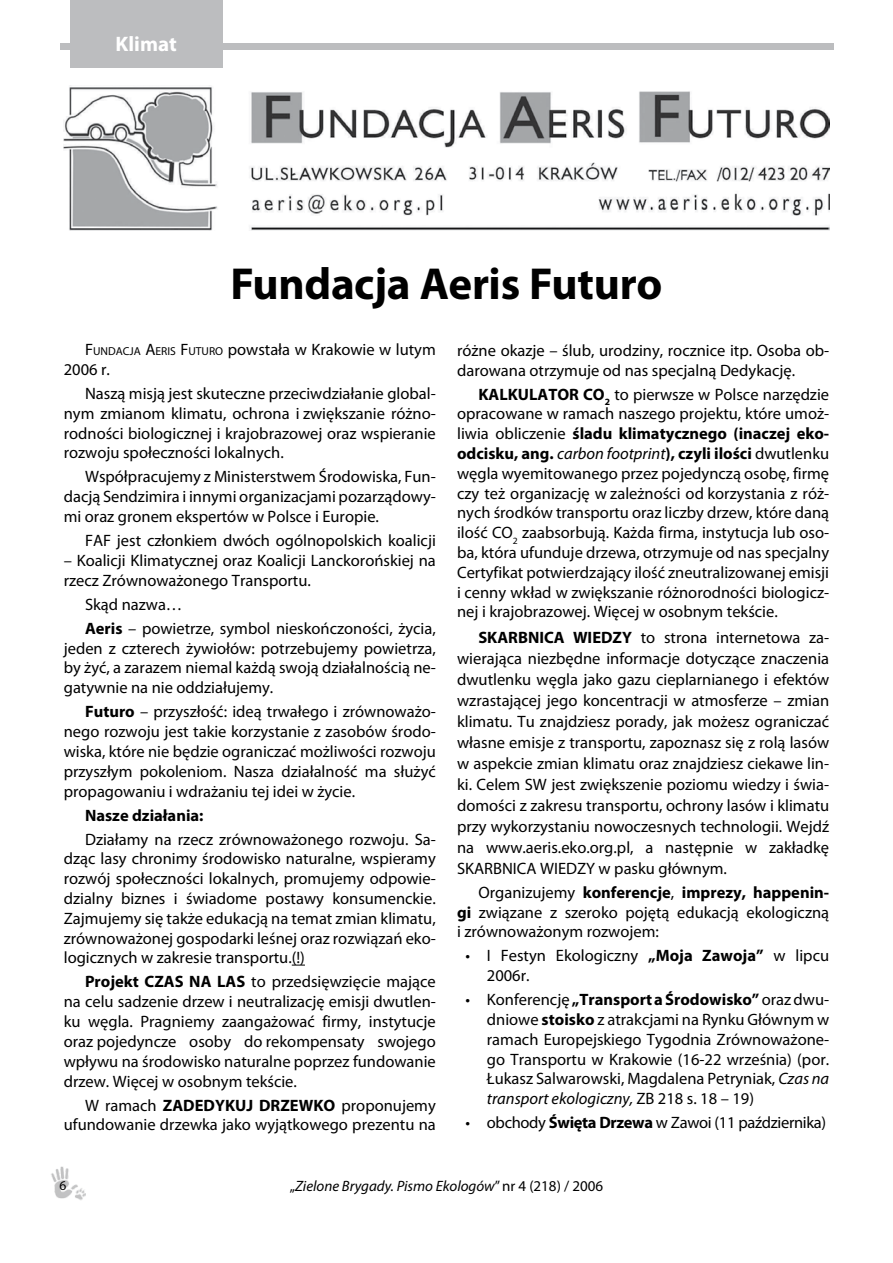
<style>
.page{position:relative;width:893px;height:1263px;background:#fff}
.page>*{position:absolute;margin:0;border:0;box-sizing:border-box;transform-origin:0 0}
.t1{font:700 45px "Myriad Pro";letter-spacing:-.005em;color:#000}
.t2{font:700 21px "Myriad Pro";color:#fff}
.t3{font:16.5px/19.8px "Myriad Pro";color:#000;text-align:justify}
.t4{font:16.5px "Myriad Pro";letter-spacing:-.02em;color:#000}
.t5{font:700 16.5px "Myriad Pro";color:#000}
.t6{font:italic 15px "Myriad Pro";color:#000}
.s1{font-weight:700}
.s2{font-style:italic}
.s3{font-size:11.55px}
.s4{font-style:normal}
</style>
<div class="page">
<img style="left:51px;top:1166px;width:34px;height:34px">
<div style="left:60px;top:43px;width:773px;height:7px;background:#bcbdbf"></div>
<img style="left:64px;top:85px;width:765px;height:145px">
<svg style="left:292px;top:965px;width:13px;height:1px"></svg>
<div style="left:70px;top:0;width:153px;height:68px;background:#bcbdbf"></div>
<svg style="left:60px;top:1181px;width:6px;height:9px"></svg>
<p class="t2" style="left:116px;top:30px;width:63px">Klimat</p>
<h1 class="t1" style="left:230px;top:254px;width:434px">Fundacja Aeris Futuro</h1>
<p class="t3" style="left:457px;top:340px;width:374px">różne okazje – ślub, urodziny, rocznice itp. Osoba ob&shy;darowana otrzymuje od nas specjalną Dedykację.</p>
<p class="t3" style="left:457px;top:384px;width:374px;text-indent:21px"><span class="s1">KALKULATOR CO</span><sub>2</sub> to pierwsze w Polsce narzędzie opracowane w ramach naszego projektu, które umoż&shy;liwia obliczenie <span class="s1">śladu klimatycznego (inaczej eko&shy;odcisku, ang.</span> <span class="s2">carbon footprint</span><span class="s1">), czyli ilości</span> dwutlenku węgla wyemitowanego przez pojedynczą osobę, firmę czy też organizację w zależności od korzystania z róż&shy;nych środków transportu oraz liczby drzew, które daną ilość CO<sub>2</sub> zaabsorbują. Każda firma, instytucja lub oso&shy;ba, która ufunduje drzewa, otrzymuje od nas specjalny Certyfikat potwierdzający ilość zneutralizowanej emisji i cenny wkład w zwiększanie różnorodności biologicz&shy;nej i krajobrazowej. Więcej w osobnym tekście.</p>
<p class="t3" style="left:457px;top:626px;width:374px;line-height:21px;text-indent:21px"><span class="s1">SKARBNICA WIEDZY</span> to strona internetowa za&shy;wierająca niezbędne informacje dotyczące znaczenia dwutlenku węgla jako gazu cieplarnianego i efektów wzrastającej jego koncentracji w atmosferze – zmian klimatu. Tu znajdziesz porady, jak możesz ograniczać własne emisje z transportu, zapoznasz się z rolą lasów w aspekcie zmian klimatu oraz znajdziesz ciekawe lin&shy;ki. Celem SW jest zwiększenie poziomu wiedzy i świa&shy;domości z zakresu transportu, ochrony lasów i klimatu przy wykorzystaniu nowoczesnych technologii. Wejdź na www.aeris.eko.org.pl, a następnie w zakładkę SKARBNICA WIEDZY w pasku głównym.</p>
<p class="t3" style="left:457px;top:882px;width:374px;text-indent:21px">Organizujemy <span class="s1">konferencje</span>, <span class="s1">imprezy, happenin&shy;gi</span> związane z szeroko pojętą edukacją ekologiczną i zrównoważonym rozwojem:</p>
<p class="t3" style="left:487px;top:946px;width:344px;text-indent:-21px">• I Festyn Ekologiczny <span class="s1">„Moja Zawoja”</span> w lipcu<br>2006r.</p>
<p class="t3" style="left:487px;top:989px;width:344px;text-indent:-21px">• Konferencję <span class="s1">„Transport a Środowisko”</span> oraz dwu&shy;dniowe <span class="s1">stoisko</span> z atrakcjami na Rynku Głównym w ramach Europejskiego Tygodnia Zrównoważone&shy;go Transportu w Krakowie (16-22 września) (por.<br>Łukasz Salwarowski, Magdalena Petryniak, <span class="s2">Czas na transport ekologiczny,</span> ZB 218 s. 18 – 19)</p>
<p class="t4" style="left:466px;top:1112px;width:362px">• obchody <span class="s1">Święta Drzewa</span> w Zawoi (11 października)</p>
<p class="t3" style="left:64px;top:339px;width:374px;text-indent:21px">F<span class="s3">undacja</span> A<span class="s3">eris</span> F<span class="s3">uturo</span> powstała w Krakowie w lutym<br>2006 r.</p>
<p class="t3" style="left:64px;top:383px;width:374px;text-indent:21px">Naszą misją jest skuteczne przeciwdziałanie global&shy;nym zmianom klimatu, ochrona i zwiększanie różno&shy;rodności biologicznej i krajobrazowej oraz wspieranie rozwoju społeczności lokalnych.</p>
<p class="t3" style="left:64px;top:467px;width:374px;text-indent:21px">Współpracujemy z Ministerstwem Środowiska, Fun&shy;dacją Sendzimira i innymi organizacjami pozarządowy&shy;mi oraz gronem ekspertów w Polsce i Europie.</p>
<p class="t3" style="left:85px;top:530px;width:352px">FAF jest członkiem dwóch ogólnopolskich koalicji</p>
<p class="t3" style="left:64px;top:550px;width:374px">– Koalicji Klimatycznej oraz Koalicji Lanckorońskiej na rzecz Zrównoważonego Transportu.</p>
<p class="t3" style="left:85px;top:592px;width:352px;line-height:24px">Skąd nazwa…<br><span class="s1">Aeris</span> – powietrze, symbol nieskończoności, życia,</p>
<p class="t3" style="left:64px;top:638px;width:374px">jeden z czterech żywiołów: potrzebujemy powietrza, by żyć, a zarazem niemal każdą swoją działalnością ne&shy;gatywnie na nie oddziałujemy.</p>
<p class="t3" style="left:64px;top:702px;width:374px;text-indent:21px"><span class="s1">Futuro</span> – przyszłość: ideą trwałego i zrównoważo&shy;nego rozwoju jest takie korzystanie z zasobów środo&shy;wiska, które nie będzie ograniczać możliwości rozwoju przyszłym pokoleniom. Nasza działalność ma służyć propagowaniu i wdrażaniu tej idei w życie.</p>
<p class="t5" style="left:85px;top:804px;width:120px">Nasze działania:</p>
<p class="t3" style="left:64px;top:829px;width:374px;text-indent:21px">Działamy na rzecz zrównoważonego rozwoju. Sa&shy;dząc lasy chronimy środowisko naturalne, wspieramy rozwój społeczności lokalnych, promujemy odpowie&shy;dzialny biznes i świadome postawy konsumenckie.<br>Zajmujemy się także edukacją na temat zmian klimatu, zrównoważonej gospodarki leśnej oraz rozwiązań eko&shy;logicznych w zakresie transportu.(!)</p>
<p class="t3" style="left:64px;top:972px;width:374px;text-indent:21px"><span class="s1">Projekt CZAS NA LAS</span> to przedsięwzięcie mające na celu sadzenie drzew i neutralizację emisji dwutlen&shy;ku węgla. Pragniemy zaangażować firmy, instytucje oraz pojedyncze osoby do rekompensaty swojego wpływu na środowisko naturalne poprzez fundowanie drzew. Więcej w osobnym tekście.</p>
<p class="t3" style="left:64px;top:1095px;width:374px;text-align:right">W ramach <span class="s1">ZADEDYKUJ DRZEWKO</span> proponujemy ufundowanie drzewka jako wyjątkowego prezentu na</p>
<p class="t6" style="left:290px;top:1177px;width:314px"><span class="s4">„</span>Zielone Brygady. Pismo Ekologów<span class="s4">” nr 4 (218) / 2006</span></p>
</div>
